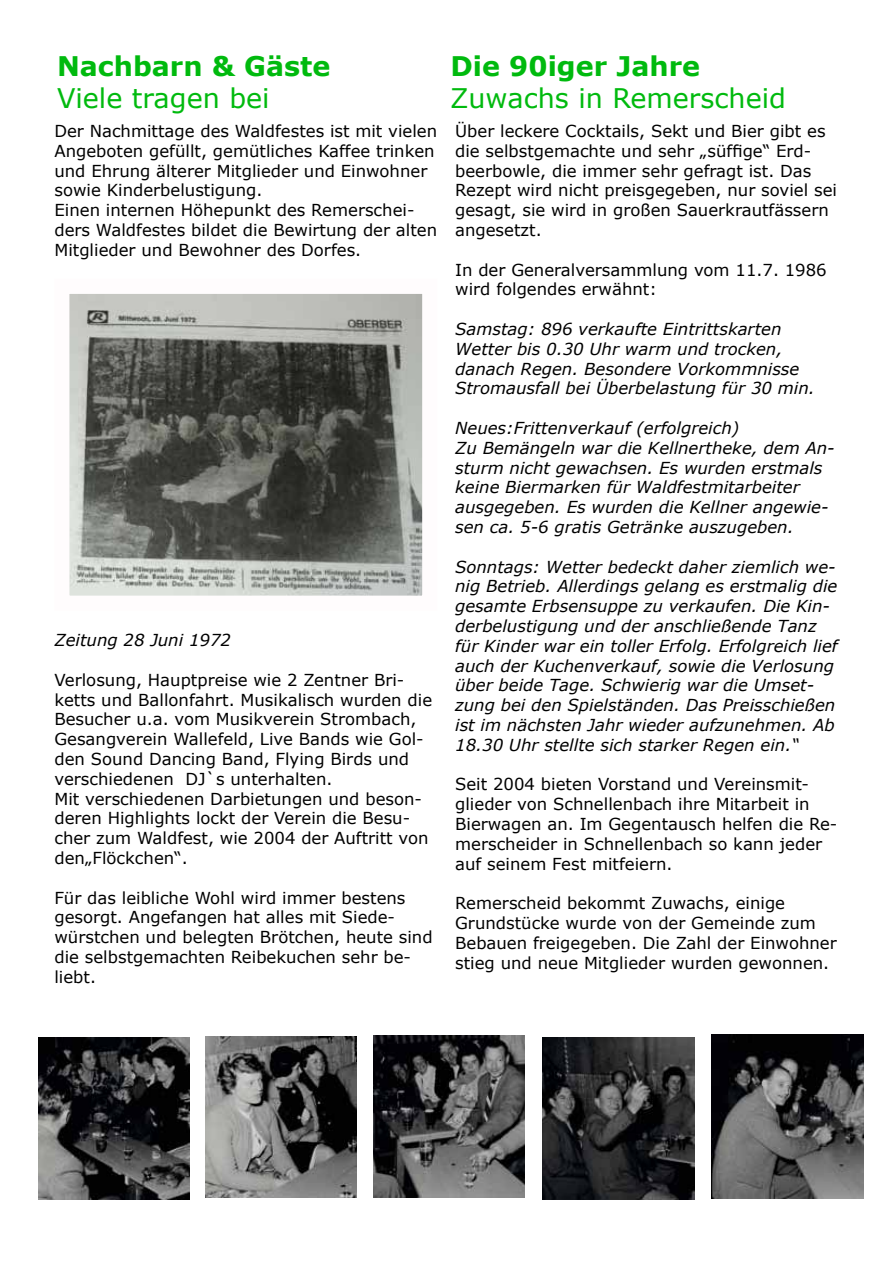
<style>
.page{position:relative;width:893px;height:1263px;background:#fff}
.page>*{position:absolute;margin:0;border:0;box-sizing:border-box;transform-origin:0 0}
.t1{font:27px "Verdana";color:#00ba0e}
.t2{font:700 27px "Verdana";color:#00ba0e}
.t3{font:16.5px/19.8px "Verdana";color:#000}
.t4{font:italic 16.5px/19.8px "Verdana";color:#000}
</style>
<div class="page">
<img style="left:543px;top:1038px;width:151px;height:161px">
<img style="left:712px;top:1035px;width:151px;height:163px">
<img style="left:373px;top:1035px;width:152px;height:162px">
<img style="left:205px;top:1036px;width:151px;height:162px">
<img style="left:38px;top:1038px;width:151px;height:161px">
<img style="left:70px;top:295px;width:351px;height:300px">
<h1 class="t2" style="left:57px;top:48px;width:275px">Nachbarn &amp; Gäste</h1>
<h1 class="t2" style="left:450px;top:48px;width:251px">Die 90iger Jahre</h1>
<h1 class="t1" style="left:57px;top:81px;width:214px">Viele tragen bei</h1>
<h1 class="t1" style="left:450px;top:81px;width:337px">Zuwachs in Remerscheid</h1>
<p class="t3" style="left:54px;top:121px;width:384px">Der Nachmittage des Waldfestes ist mit vielen Angeboten gefüllt, gemütliches Kaffee trinken und Ehrung älterer Mitglieder und Einwohner sowie Kinderbelustigung.<br>Einen internen Höhepunkt des Remerschei&shy;ders Waldfestes bildet die Bewirtung der alten Mitglieder und Bewohner des Dorfes.</p>
<p class="t4" style="left:54px;top:630px;width:178px">Zeitung 28 Juni 1972</p>
<p class="t3" style="left:54px;top:670px;width:379px">Verlosung, Hauptpreise wie 2 Zentner Bri&shy;ketts und Ballonfahrt. Musikalisch wurden die Besucher u.a. vom Musikverein Strombach, Gesangverein Wallefeld, Live Bands wie Gol&shy;den Sound Dancing Band, Flying Birds und verschiedenen DJ`s unterhalten.<br>Mit verschiedenen Darbietungen und beson&shy;deren Highlights lockt der Verein die Besu&shy;cher zum Waldfest, wie 2004 der Auftritt von den„Flöckchen“.</p>
<p class="t3" style="left:54px;top:888px;width:380px">Für das leibliche Wohl wird immer bestens gesorgt. Angefangen hat alles mit Siede&shy;würstchen und belegten Brötchen, heute sind die selbstgemachten Reibekuchen sehr be&shy;liebt.</p>
<p class="t3" style="left:455px;top:121px;width:383px">Über leckere Cocktails, Sekt und Bier gibt es die selbstgemachte und sehr „süffige“ Erd&shy;beerbowle, die immer sehr gefragt ist. Das Rezept wird nicht preisgegeben, nur soviel sei gesagt, sie wird in großen Sauerkrautfässern angesetzt.</p>
<p class="t3" style="left:455px;top:260px;width:373px">In der Generalversammlung vom 11.7. 1986 wird folgendes erwähnt:</p>
<p class="t4" style="left:455px;top:319px;width:361px">Samstag: 896 verkaufte Eintrittskarten Wetter bis 0.30 Uhr warm und trocken, danach Regen. Besondere Vorkommnisse Stromausfall bei Überbelastung für 30 min.</p>
<p class="t4" style="left:455px;top:418px;width:381px">Neues:Frittenverkauf (erfolgreich)<br>Zu Bemängeln war die Kellnertheke, dem An&shy;sturm nicht gewachsen. Es wurden erstmals keine Biermarken für Waldfestmitarbeiter ausgegeben. Es wurden die Kellner angewie&shy;sen ca. 5-6 gratis Getränke auszugeben.</p>
<p class="t4" style="left:455px;top:557px;width:384px">Sonntags: Wetter bedeckt daher ziemlich we&shy;nig Betrieb. Allerdings gelang es erstmalig die gesamte Erbsensuppe zu verkaufen. Die Kin&shy;derbelustigung und der anschließende Tanz für Kinder war ein toller Erfolg. Erfolgreich lief auch der Kuchenverkauf, sowie die Verlosung über beide Tage. Schwierig war die Umset&shy;zung bei den Spielständen. Das Preisschießen ist im nächsten Jahr wieder aufzunehmen. Ab 18.30 Uhr stellte sich starker Regen ein.“</p>
<p class="t3" style="left:455px;top:775px;width:384px">Seit 2004 bieten Vorstand und Vereinsmit&shy;glieder von Schnellenbach ihre Mitarbeit in Bierwagen an. Im Gegentausch helfen die Re&shy;merscheider in Schnellenbach so kann jeder auf seinem Fest mitfeiern.</p>
<p class="t3" style="left:455px;top:894px;width:383px">Remerscheid bekommt Zuwachs, einige Grundstücke wurde von der Gemeinde zum Bebauen freigegeben. Die Zahl der Einwohner stieg und neue Mitglieder wurden gewonnen.</p>
</div>
